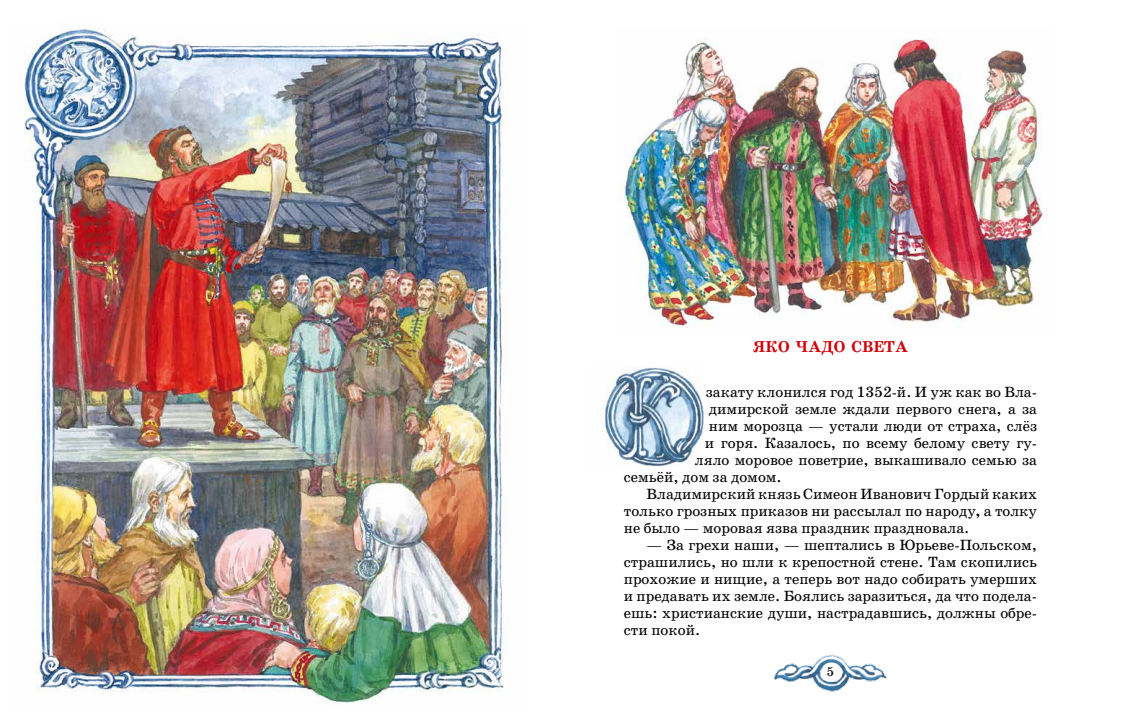
<style>
.page{position:relative;width:1123px;height:723px;background:#fff}
.page>*{position:absolute;margin:0;border:0;box-sizing:border-box;transform-origin:0 0}
.t1{font:700 16px "School Book C";letter-spacing:.01em;color:#d10007}
.t2{font:15px/17px "School Book C";color:#000;text-align:justify}
.t3{font:13px "School Book C";color:#000}
.s1{font-weight:700}
</style>
<div class="page">
<img style="left:603px;top:366px;width:101px;height:100px">
<img style="left:24px;top:23px;width:483px;height:681px">
<img style="left:618px;top:39px;width:425px;height:289px">
<img style="left:773px;top:654px;width:114px;height:38px">
<p class="t1" style="left:753px;top:337px;width:157px">ЯКО ЧАДО СВЕТА</p>
<p class="t2" style="left:706px;top:384px;width:332px">закату клонился год 1352-й. И уж как во Вла-</p>
<p class="t2" style="left:709px;top:401px;width:330px">димирской земле ждали первого снега, а за</p>
<p class="t2" style="left:709px;top:418px;width:330px">ним морозца — устали люди от страха, слёз</p>
<p class="t2" style="left:705px;top:435px;width:334px">и горя. Казалось, по всему белому свету гу-</p>
<p class="t2" style="left:695px;top:452px;width:343px">ляло моровое поветрие, выкашивало семью за</p>
<p class="t2" style="left:624px;top:469px;width:159px">семьёй, дом за домом.</p>
<p class="t2" style="left:646px;top:486px;width:392px">Владимирский князь Симеон Иванович Гордый каких</p>
<p class="t2" style="left:624px;top:503px;width:414px">только грозных приказов ни рассылал по народу<span class="s1">,</span> а толку</p>
<p class="t2" style="left:624px;top:520px;width:347px">не было — моровая язва праздник праздновала.</p>
<p class="t2" style="left:624px;top:537px;width:415px;text-indent:23px">— За грехи наши, — шептались в Юрьеве-Польском, страшились, но шли к крепостной стене. Там скопились прохожие и нищие, а теперь вот надо собирать умерших и предавать их земле. Боялись заразиться, да что подела&shy;ешь: христианские души, настрадавшись, должны обре&shy;сти покой.</p>
<p class="t3" style="left:826px;top:665px;width:9px">5</p>
</div>
